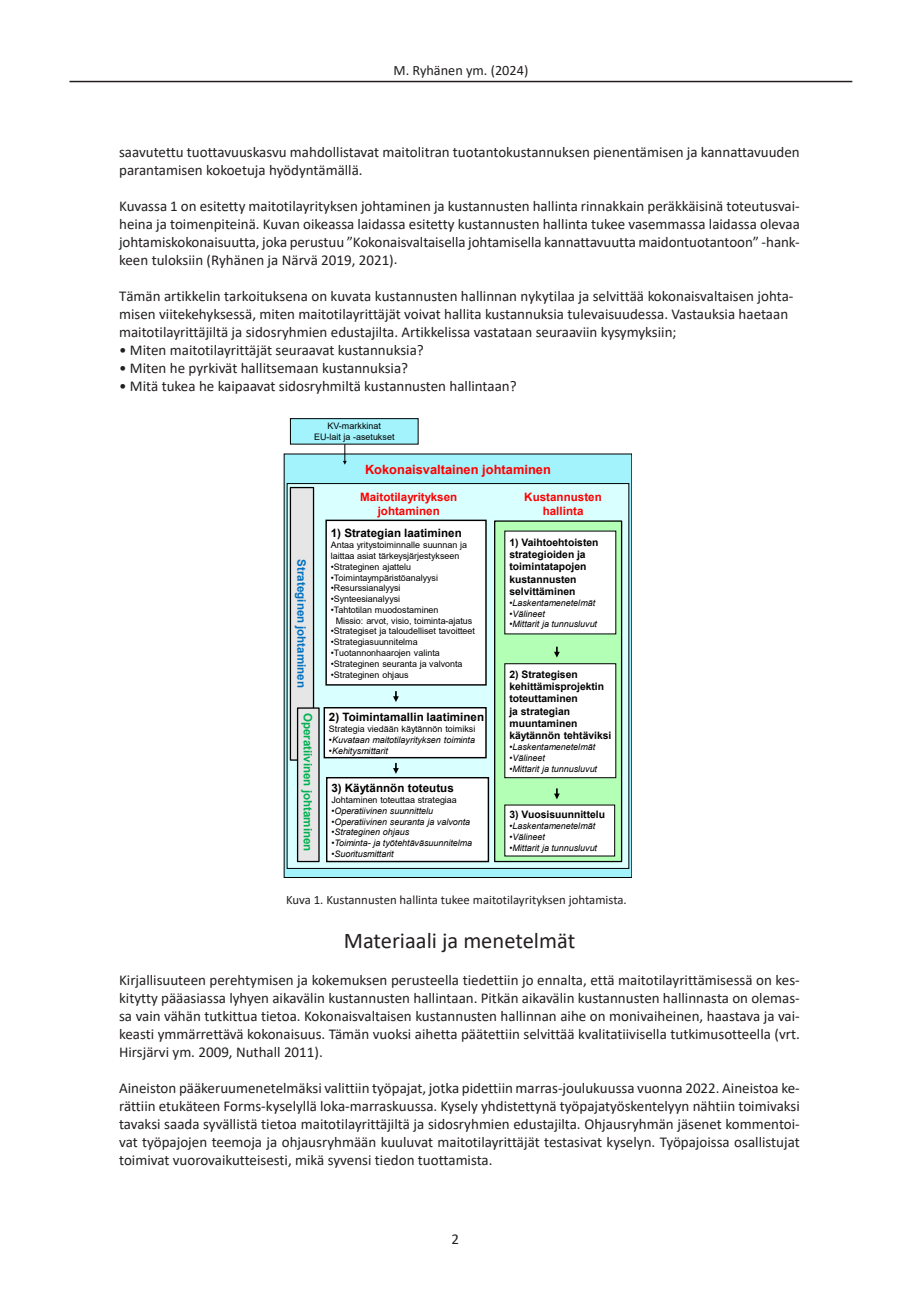
<style>
.page{position:relative;width:919px;height:1289px;background:#fff}
.page>*{position:absolute;margin:0;border:0;box-sizing:border-box;transform-origin:0 0}
.Pääotsikko{font:22.5px "Calibri";color:#231f20}
.Leipäteksti{font:15px/18px "Calibri";color:#231f20;text-align:justify}
.t1{font:14.25px "Calibri";color:#231f20}
.Taulukko_ja_kuvateksti{font:12.75px "Calibri";color:#231f20}
.t2{font:700 12.75px "Arial";color:#f00}
.t3{font:700 11.55px "Arial";color:#000}
.t4{font:700 11.55px/13.8px "Arial";color:#f00;text-align:center}
.t5{font:700 11.55px "Arial";color:#00b050}
.t6{font:700 11.55px "Arial";color:#0070c0}
.t7{font:700 10.35px/12.3px "Arial";letter-spacing:-.005em;color:#000}
.t8{font:8.85px/10.8px "Arial";letter-spacing:-.005em;color:#000}
.t9{font:italic 8.85px "Arial";letter-spacing:-.005em;color:#000}
.s1{font-style:normal}
</style>
<div class="page">
<hr style="left:69px;top:81px;width:783px;height:1px;background:#231f20">
<div style="left:284px;top:454px;width:347px;height:423px;background:#a2f3fc"></div>
<div style="left:290px;top:418px;width:128px;height:26px;background:#a2f3fc"></div>
<div style="left:290px;top:418px;width:128px;height:26px;border:1px solid #000"></div>
<div style="left:287px;top:483px;width:341px;height:385px;background:#d9ffff"></div>
<div style="left:326px;top:520px;width:160px;height:165px;background:#fff"></div>
<div style="left:325px;top:519px;width:161px;height:166px;border:1px solid #000"></div>
<div style="left:327px;top:777px;width:161px;height:84px;background:#fff"></div>
<div style="left:326px;top:777px;width:163px;height:85px;border:1px solid #000"></div>
<div style="left:324px;top:707px;width:162px;height:50px;background:#fff"></div>
<div style="left:323px;top:707px;width:163px;height:51px;border:1px solid #000"></div>
<svg style="left:343px;top:444px;width:4px;height:20px"></svg>
<svg style="left:393px;top:691px;width:6px;height:11px"></svg>
<svg style="left:393px;top:763px;width:6px;height:10px"></svg>
<div style="left:290px;top:487px;width:23px;height:273px;background:#e6e6e6"></div>
<div style="left:290px;top:487px;width:24px;height:273px;border:1px solid #000"></div>
<div style="left:297px;top:708px;width:22px;height:153px;background:#e6e6e6"></div>
<div style="left:297px;top:707px;width:22px;height:155px;border:1px solid #000"></div>
<div style="left:494px;top:521px;width:127px;height:340px;background:#b3ffb5"></div>
<div style="left:494px;top:520px;width:128px;height:342px;border:1px solid #000"></div>
<div style="left:505px;top:531px;width:110px;height:103px;background:#fff"></div>
<svg style="left:554px;top:646px;width:5px;height:11px"></svg>
<div style="left:505px;top:663px;width:110px;height:114px;background:#fff"></div>
<div style="left:505px;top:805px;width:109px;height:51px;background:#fff"></div>
<svg style="left:554px;top:788px;width:5px;height:11px"></svg>
<p class="t1" style="left:393px;top:60px;width:136px">M. Ryhänen ym. (2024)</p>
<p class="Leipäteksti" style="left:119px;top:142px;width:682px">saavutettu tuottavuuskasvu mahdollistavat maitolitran tuotantokustannuksen pienentämisen ja kannattavuuden parantamisen kokoetuja hyödyntämällä.</p>
<p class="Leipäteksti" style="left:119px;top:196px;width:682px">Kuvassa 1 on esitetty maitotilayrityksen johtaminen ja kustannusten hallinta rinnakkain peräkkäisinä toteutusvai&shy;heina ja toimenpiteinä. Kuvan oikeassa laidassa esitetty kustannusten hallinta tukee vasemmassa laidassa olevaa johtamiskokonaisuutta, joka perustuu ”Kokonaisvaltaisella johtamisella kannattavuutta maidontuotantoon” -hank&shy;keen tuloksiin (Ryhänen ja Närvä 2019, 2021).</p>
<p class="Leipäteksti" style="left:119px;top:286px;width:675px;text-align:left">Tämän artikkelin tarkoituksena on kuvata kustannusten hallinnan nykytilaa ja selvittää kokonaisvaltaisen johta&shy;misen viitekehyksessä, miten maitotilayrittäjät voivat hallita kustannuksia tulevaisuudessa. Vastauksia haetaan maitotilayrittäjiltä ja sidosryhmien edustajilta. Artikkelissa vastataan seuraaviin kysymyksiin;</p>
<p class="Leipäteksti" style="left:119px;top:340px;width:306px">• Miten maitotilayrittäjät seuraavat kustannuksia?</p>
<p class="Leipäteksti" style="left:119px;top:358px;width:290px">• Miten he pyrkivät hallitsemaan kustannuksia?</p>
<p class="Leipäteksti" style="left:119px;top:376px;width:399px">• Mitä tukea he kaipaavat sidosryhmiltä kustannusten hallintaan?</p>
<p class="t8" style="left:314px;top:421px;width:82px;text-align:center">KV-markkinat<br>EU-lait ja -asetukset</p>
<p class="t2" style="left:365px;top:460px;width:187px">Kokonaisvaltainen johtaminen</p>
<p class="t6" style="left:310px;top:559px;width:130px;rotate:90deg">Strateginen johtaminen</p>
<p class="t5" style="left:316px;top:712px;width:140px;rotate:90deg">Operatiivinen johtaminen</p>
<p class="t4" style="left:360px;top:490px;width:99px">Maitotilayrityksen johtaminen</p>
<p class="t3" style="left:331px;top:524px;width:132px">1) Strategian laatiminen</p>
<p class="t8" style="left:331px;top:539px;width:138px">Antaa yritystoiminnalle suunnan ja laittaa asiat tärkeysjärjestykseen</p>
<p class="t8" style="left:331px;top:561px;width:82px">•Strateginen ajattelu</p>
<p class="t8" style="left:331px;top:572px;width:109px">•Toimintaympäristöanalyysi</p>
<p class="t8" style="left:331px;top:583px;width:71px">•Resurssianalyysi</p>
<p class="t8" style="left:331px;top:593px;width:71px">•Synteesianalyysi</p>
<p class="t8" style="left:336px;top:604px;width:138px;text-indent:-5px">•Tahtotilan muodostaminen<br>Missio: arvot, visio, toiminta-ajatus</p>
<p class="t8" style="left:331px;top:626px;width:146px">•Strategiset ja taloudelliset tavoitteet</p>
<p class="t8" style="left:331px;top:636px;width:89px">•Strategiasuunnitelma</p>
<p class="t8" style="left:331px;top:647px;width:110px">•Tuotannonhaarojen valinta</p>
<p class="t8" style="left:331px;top:658px;width:133px">•Strateginen seuranta ja valvonta</p>
<p class="t8" style="left:331px;top:669px;width:79px">•Strateginen ohjaus</p>
<p class="t3" style="left:329px;top:708px;width:157px">2) Toimintamallin laatiminen</p>
<p class="t8" style="left:329px;top:723px;width:148px">Strategia viedään käytännön toimiksi</p>
<p class="t9" style="left:329px;top:734px;width:147px"><span class="s1">•</span>Kuvataan maitotilayrityksen toiminta</p>
<p class="t9" style="left:329px;top:745px;width:61px"><span class="s1">•</span>Kehitysmittarit</p>
<p class="t3" style="left:331px;top:779px;width:124px">3) Käytännön toteutus</p>
<p class="t8" style="left:331px;top:794px;width:127px">Johtaminen toteuttaa strategiaa</p>
<p class="t9" style="left:331px;top:805px;width:103px"><span class="s1">•</span>Operatiivinen suunnittelu</p>
<p class="t9" style="left:331px;top:815px;width:140px"><span class="s1">•</span>Operatiivinen seuranta ja valvonta</p>
<p class="t9" style="left:331px;top:826px;width:79px"><span class="s1">•</span>Strateginen ohjaus</p>
<p class="t9" style="left:331px;top:837px;width:142px"><span class="s1">•</span>Toiminta- ja työtehtäväsuunnitelma</p>
<p class="t9" style="left:331px;top:848px;width:64px"><span class="s1">•</span>Suoritusmittarit</p>
<p class="t4" style="left:524px;top:490px;width:79px">Kustannusten hallinta</p>
<p class="t7" style="left:509px;top:536px;width:90px">1) Vaihtoehtoisten strategioiden ja toimintatapojen kustannusten selvittäminen</p>
<p class="t9" style="left:509px;top:597px;width:87px"><span class="s1">•</span>Laskentamenetelmät</p>
<p class="t9" style="left:509px;top:608px;width:37px"><span class="s1">•</span>Välineet</p>
<p class="t9" style="left:509px;top:618px;width:89px"><span class="s1">•</span>Mittarit ja tunnusluvut</p>
<p class="t7" style="left:509px;top:668px;width:103px">2) Strategisen kehittämisprojektin toteuttaminen<br>ja strategian muuntaminen käytännön tehtäviksi</p>
<p class="t9" style="left:509px;top:741px;width:87px"><span class="s1">•</span>Laskentamenetelmät</p>
<p class="t9" style="left:509px;top:752px;width:37px"><span class="s1">•</span>Välineet</p>
<p class="t9" style="left:509px;top:763px;width:89px"><span class="s1">•</span>Mittarit ja tunnusluvut</p>
<p class="t7" style="left:509px;top:808px;width:97px">3) Vuosisuunnittelu</p>
<p class="t9" style="left:509px;top:820px;width:87px"><span class="s1">•</span>Laskentamenetelmät</p>
<p class="t9" style="left:509px;top:831px;width:37px"><span class="s1">•</span>Välineet</p>
<p class="t9" style="left:509px;top:842px;width:89px"><span class="s1">•</span>Mittarit ja tunnusluvut</p>
<p class="Taulukko_ja_kuvateksti" style="left:286px;top:890px;width:342px">Kuva 1. Kustannusten hallinta tukee maitotilayrityksen johtamista.</p>
<p class="Pääotsikko" style="left:344px;top:924px;width:233px">Materiaali ja menetelmät</p>
<p class="Leipäteksti" style="left:119px;top:970px;width:682px">Kirjallisuuteen perehtymisen ja kokemuksen perusteella tiedettiin jo ennalta, että maitotilayrittämisessä on kes&shy;kitytty pääasiassa lyhyen aikavälin kustannusten hallintaan. Pitkän aikavälin kustannusten hallinnasta on olemas&shy;sa vain vähän tutkittua tietoa. Kokonaisvaltaisen kustannusten hallinnan aihe on monivaiheinen, haastava ja vai&shy;keasti ymmärrettävä kokonaisuus. Tämän vuoksi aihetta päätettiin selvittää kvalitatiivisella tutkimusotteella (vrt.<br>Hirsjärvi ym. 2009, Nuthall 2011).</p>
<p class="Leipäteksti" style="left:119px;top:1078px;width:682px">Aineiston pääkeruumenetelmäksi valittiin työpajat, jotka pidettiin marras-joulukuussa vuonna 2022. Aineistoa ke&shy;rättiin etukäteen Forms-kyselyllä loka-marraskuussa. Kysely yhdistettynä työpajatyöskentelyyn nähtiin toimivaksi tavaksi saada syvällistä tietoa maitotilayrittäjiltä ja sidosryhmien edustajilta. Ohjausryhmän jäsenet kommentoi&shy;vat työpajojen teemoja ja ohjausryhmään kuuluvat maitotilayrittäjät testasivat kyselyn. Työpajoissa osallistujat toimivat vuorovaikutteisesti, mikä syvensi tiedon tuottamista.</p>
<p class="Leipäteksti" style="left:451px;top:1229px;width:9px">2</p>
</div>
